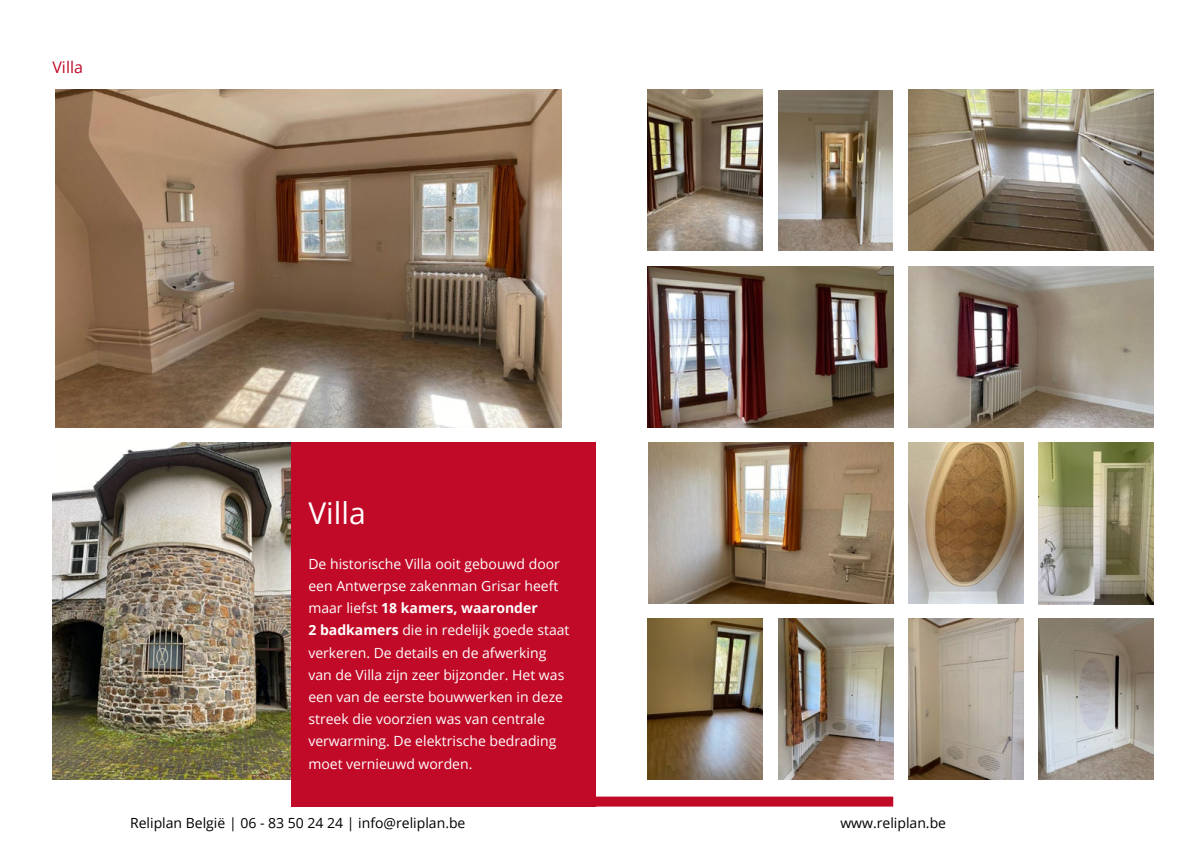
<style>
.page{position:relative;width:1191px;height:842px;background:#fff}
.page>*{position:absolute;margin:0;border:0;box-sizing:border-box;transform-origin:0 0}
.t1{font:30px "Open Sans";color:#fff}
.t2{font:16px "Open Sans";color:#c10a27}
.t3{font:14px/22.2px "Open Sans";color:#fff}
.t4{font:14px "Open Sans";color:#000}
.s1{font-weight:700}
</style>
<div class="page">
<div style="left:595px;top:796px;width:298px;height:10px;background:#c10a27"></div>
<img style="left:647px;top:90px;width:115px;height:161px">
<img style="left:647px;top:618px;width:115px;height:161px">
<img style="left:778px;top:618px;width:115px;height:161px">
<img style="left:908px;top:90px;width:245px;height:161px">
<img style="left:908px;top:442px;width:115px;height:161px">
<img style="left:52px;top:442px;width:239px;height:337px">
<img style="left:648px;top:266px;width:245px;height:161px">
<img style="left:778px;top:90px;width:115px;height:161px">
<img style="left:908px;top:266px;width:245px;height:161px">
<img style="left:648px;top:442px;width:245px;height:161px">
<div style="left:291px;top:442px;width:304px;height:364px;background:#c10a27"></div>
<img style="left:55px;top:90px;width:506px;height:337px">
<img style="left:1039px;top:442px;width:114px;height:162px">
<img style="left:908px;top:618px;width:115px;height:161px">
<img style="left:1039px;top:618px;width:114px;height:161px">
<p class="t2" style="left:52px;top:56px;width:32px">Villa</p>
<p class="t1" style="left:308px;top:493px;width:59px">Villa</p>
<p class="t3" style="left:308px;top:552px;width:263px">De historische Villa ooit gebouwd door een Antwerpse zakenman Grisar heeft maar liefst <span class="s1">18 kamers, waaronder<br>2 badkamers</span> die in redelijk goede staat verkeren. De details en de afwerking van de Villa zijn zeer bijzonder. Het was een van de eerste bouwwerken in deze streek die voorzien was van centrale verwarming. De elektrische bedrading moet vernieuwd worden.</p>
<p class="t4" style="left:130px;top:813px;width:337px">Reliplan België | 06 - 83 50 24 24 | info@reliplan.be</p>
<p class="t4" style="left:840px;top:813px;width:107px">www.reliplan.be</p>
</div>
